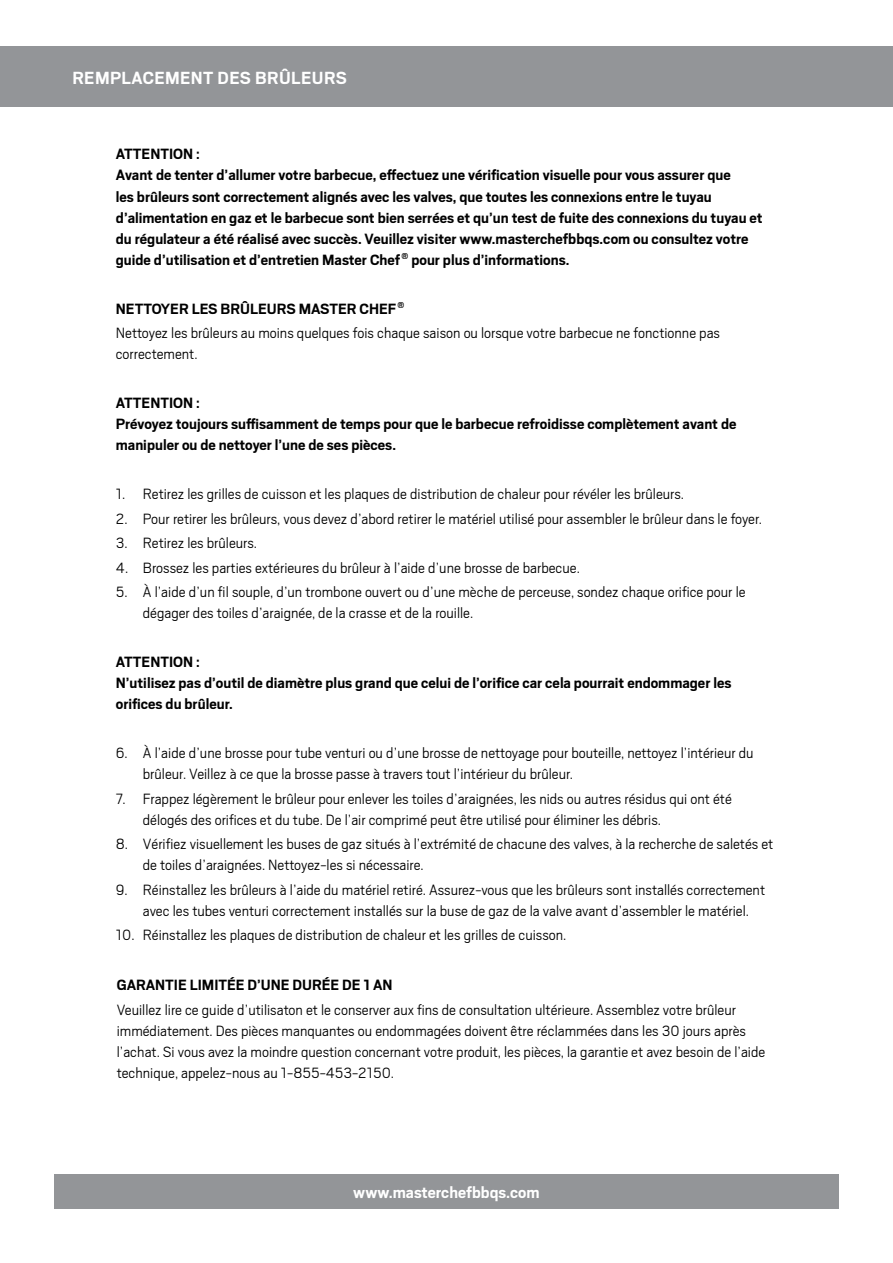
<style>
.page{position:relative;width:893px;height:1263px;background:#fff}
.page>*{position:absolute;margin:0;border:0;box-sizing:border-box;transform-origin:0 0}
.t1{font:700 19.5px "Scout";letter-spacing:.02em;color:#fff}
.t2{font:700 18px "Scout";color:#fff}
.t3{font:300 16.5px/21px "Scout";color:#000}
.t4{font:700 16.5px/21px "Scout";color:#000}
.s1{font-weight:700}
</style>
<div class="page">
<div style="left:0;top:47px;width:892px;height:60px;background:#939598"></div>
<div style="left:54px;top:1174px;width:784px;height:35px;background:#939598"></div>
<p class="t1" style="left:72px;top:66px;width:276px">REMPLACEMENT DES BRÛLEURS</p>
<p class="t4" style="left:116px;top:143px;width:648px">ATTENTION :<br>Avant de tenter d’allumer votre barbecue, effectuez une vérification visuelle pour vous assurer que<br>les brûleurs sont correctement alignés avec les valves, que toutes les connexions entre le tuyau d’alimentation en gaz et le barbecue sont bien serrées et qu’un test de fuite des connexions du tuyau et du régulateur a été réalisé avec succès. Veuillez visiter www.masterchefbbqs.com ou consultez votre guide d’utilisation et d’entretien Master Chef<sup>®</sup> pour plus d’informations.</p>
<p class="t3" style="left:116px;top:295px;width:605px;line-height:24.5px"><span class="s1">NETTOYER LES BRÛLEURS MASTER CHEF</span><sup>®<br></sup>Nettoyez les brûleurs au moins quelques fois chaque saison ou lorsque votre barbecue ne fonctionne pas</p>
<p class="t3" style="left:116px;top:343px;width:83px">correctement.</p>
<p class="t4" style="left:116px;top:392px;width:621px">ATTENTION :<br>Prévoyez toujours suffisamment de temps pour que le barbecue refroidisse complètement avant de manipuler ou de nettoyer l’une de ses pièces.</p>
<p class="t3" style="left:116px;top:483px;width:569px">1. Retirez les grilles de cuisson et les plaques de distribution de chaleur pour révéler les brûleurs.</p>
<p class="t3" style="left:116px;top:507px;width:647px">2. Pour retirer les brûleurs, vous devez d’abord retirer le matériel utilisé pour assembler le brûleur dans le foyer.</p>
<p class="t3" style="left:116px;top:532px;width:143px">3. Retirez les brûleurs.</p>
<p class="t3" style="left:116px;top:556px;width:465px">4. Brossez les parties extérieures du brûleur à l’aide d’une brosse de barbecue.</p>
<p class="t3" style="left:143px;top:581px;width:604px;text-indent:-27px">5. À l’aide d’un fil souple, d’un trombone ouvert ou d’une mèche de perceuse, sondez chaque orifice pour le dégager des toiles d’araignée, de la crasse et de la rouille.</p>
<p class="t4" style="left:116px;top:651px;width:617px">ATTENTION :<br>N’utilisez pas d’outil de diamètre plus grand que celui de l’orifice car cela pourrait endommager les orifices du brûleur.</p>
<p class="t3" style="left:143px;top:742px;width:612px;text-indent:-27px">6. À l’aide d’une brosse pour tube venturi ou d’une brosse de nettoyage pour bouteille, nettoyez l’intérieur du brûleur. Veillez à ce que la brosse passe à travers tout l’intérieur du brûleur.</p>
<p class="t3" style="left:143px;top:787px;width:590px;text-indent:-27px">7. Frappez légèrement le brûleur pour enlever les toiles d’araignées, les nids ou autres résidus qui ont été délogés des orifices et du tube. De l’air comprimé peut être utilisé pour éliminer les débris.</p>
<p class="t3" style="left:143px;top:833px;width:631px;text-indent:-27px">8. Vérifiez visuellement les buses de gaz situés à l’extrémité de chacune des valves, à la recherche de saletés et de toiles d’araignées. Nettoyez-les si nécessaire.</p>
<p class="t3" style="left:143px;top:878px;width:623px;text-indent:-27px">9. Réinstallez les brûleurs à l’aide du matériel retiré. Assurez-vous que les brûleurs sont installés correctement avec les tubes venturi correctement installés sur la buse de gaz de la valve avant d’assembler le matériel.</p>
<p class="t3" style="left:116px;top:924px;width:452px">10. Réinstallez les plaques de distribution de chaleur et les grilles de cuisson.</p>
<p class="t4" style="left:117px;top:974px;width:277px">GARANTIE LIMITÉE D’UNE DURÉE DE 1 AN</p>
<p class="t3" style="left:117px;top:998px;width:649px">Veuillez lire ce guide d’utilisaton et le conserver aux fins de consultation ultérieure. Assemblez votre brûleur immédiatement. Des pièces manquantes ou endommagées doivent être réclammées dans les 30 jours après l’achat. Si vous avez la moindre question concernant votre produit, les pièces, la garantie et avez besoin de l’aide technique, appelez-nous au 1-855-453-2150.</p>
<p class="t2" style="left:353px;top:1181px;width:188px">www.masterchefbbqs.com</p>
</div>
